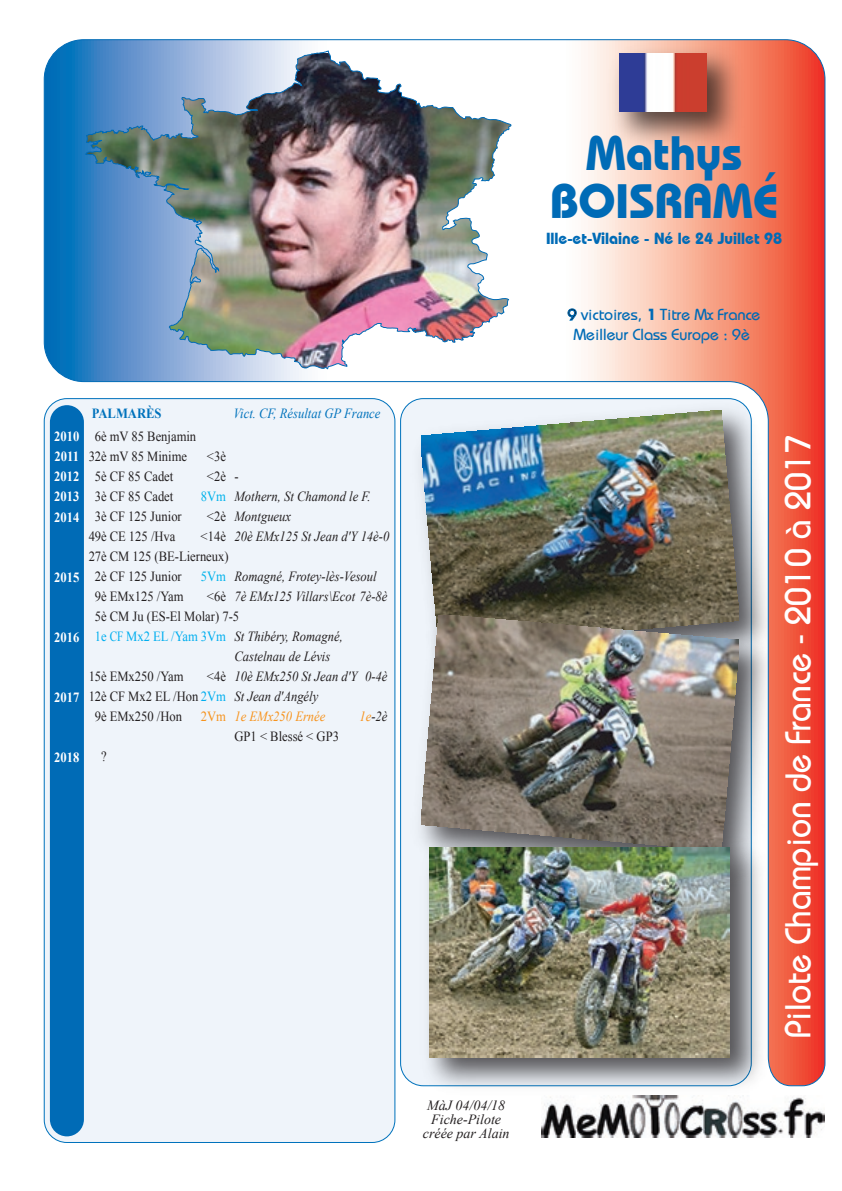
<style>
.page{position:relative;width:842px;height:1191px;background:#fff}
.page>*{position:absolute;margin:0;border:0;box-sizing:border-box;transform-origin:0 0}
.t1{font:700 48px/48px "Bauhaus IT Cby BT";color:#006bb6;text-align:center}
.t2{font:36px "Bauhaus";color:#fff;scale:.95 1}
.t3{font:16px/20px "Bauhaus";color:#006bb6;text-align:center}
.t4{font:700 16px "Bauhaus IT Cby BT";color:#006bb6}
.t5{font:14px/20px "Times New Roman";color:#231f20;scale:.9 1}
.t6{font:italic 14px "Times New Roman";color:#231f20;scale:.9 1}
.t7{font:italic 14px/14px "Times New Roman";color:#231f20;text-align:center}
.t8{font:700 14px/20px "Times New Roman";color:#fff;text-align:justify;scale:.9 1}
.t9{font:italic 14px "Times New Roman";color:#0072bc;scale:.9 1}
.t10{font:italic 14px "Times New Roman";color:#f7931d;scale:.9 1}
.t11{font:700 14px "Times New Roman";color:#0072bc;scale:.9 1}
.s1{font-style:normal;color:#00b2eb}
.s2{font-style:normal}
.s3{font-style:normal;color:#00aeef}
.s4{color:#00aeef}
.s5{font-style:italic}
.s6{color:#f7931d}
.s7{color:#000}
.s8{font-family:"Bauhaus IT Cby BT";font-weight:700}
</style>
<div class="page">
<div style="left:43px;top:418px;width:353px;height:724px;background:#eff4fa"></div>
<img style="left:416px;top:1085px;width:321px;height:2px">
<svg style="left:50px;top:1085px;width:34px;height:51px;background:#0f74ba"></svg>
<img style="left:44px;top:39px;width:781px;height:1046px">
<img style="left:601px;top:39px;width:150px;height:118px">
<img style="left:619px;top:53px;width:87px;height:58px">
<img style="left:541px;top:1095px;width:284px;height:42px">
<p class="t8" style="left:54px;top:426px;width:29px">2010<br>2011<br>2012<br>2013<br>2014</p>
<p class="t8" style="left:54px;top:566px;width:29px">2015</p>
<p class="t8" style="left:54px;top:626px;width:29px">2016</p>
<p class="t8" style="left:54px;top:686px;width:29px">2017</p>
<p class="t8" style="left:54px;top:746px;width:29px">2018</p>
<p class="t11" style="left:92px;top:404px;width:79px">PALMARÈS</p>
<p class="t9" style="left:233px;top:404px;width:165px">Vict. CF, Résultat GP France</p>
<p class="t5" style="left:89px;top:426px;width:121px;text-indent:6px">6è mV 85 Benjamin<br>32è mV 85 Minime</p>
<p class="t5" style="left:207px;top:446px;width:23px">&lt;3è</p>
<p class="t5" style="left:95px;top:466px;width:89px">5è CF 85 Cadet</p>
<p class="t5" style="left:207px;top:466px;width:37px">&lt;2è -</p>
<p class="t5" style="left:95px;top:486px;width:89px">3è CF 85 Cadet</p>
<p class="t6" style="left:201px;top:487px;width:190px"><span class="s1">8Vm</span> Mothern, St Chamond le F.</p>
<p class="t5" style="left:95px;top:506px;width:98px">3è CF 125 Junior</p>
<p class="t6" style="left:207px;top:507px;width:95px"><span class="s2">&lt;2è</span> Montgueux</p>
<p class="t5" style="left:89px;top:526px;width:98px">49è CE 125 /Hva</p>
<p class="t6" style="left:201px;top:527px;width:211px"><span class="s2">&lt;14è</span> 20è EMx125 St Jean d'Y 14è-0</p>
<p class="t5" style="left:89px;top:546px;width:157px">27è CM 125 (BE-Lierneux)</p>
<p class="t5" style="left:95px;top:566px;width:98px">2è CF 125 Junior</p>
<p class="t6" style="left:201px;top:567px;width:197px"><span class="s1">5Vm</span> Romagné, Frotey-lès-Vesoul</p>
<p class="t5" style="left:95px;top:586px;width:100px">9è EMx125 /Yam</p>
<p class="t6" style="left:207px;top:587px;width:202px"><span class="s2">&lt;6è</span> 7è EMx125 Villars\Ecot 7è-8è</p>
<p class="t5" style="left:95px;top:606px;width:162px">5è CM Ju (ES-El Molar) 7-5</p>
<p class="t6" style="left:95px;top:627px;width:277px"><span class="s3">1e CF Mx2 EL /Yam 3Vm</span> St Thibéry, Romagné,</p>
<p class="t6" style="left:234px;top:647px;width:108px">Castelnau de Lévis</p>
<p class="t5" style="left:89px;top:666px;width:107px">15è EMx250 /Yam</p>
<p class="t6" style="left:207px;top:667px;width:202px"><span class="s2">&lt;4è</span> 10è EMx250 St Jean d'Y 0-4è</p>
<p class="t5" style="left:89px;top:686px;width:257px">12è CF Mx2 EL /Hon <span class="s4">2Vm</span> <span class="s5">St Jean d'Angély</span></p>
<p class="t5" style="left:95px;top:706px;width:98px">9è EMx250 /Hon</p>
<p class="t10" style="left:201px;top:707px;width:140px"><span class="s2">2Vm</span> 1e EMx250 Ernée</p>
<p class="t6" style="left:360px;top:707px;width:33px"><span class="s6">1e</span>-2è</p>
<p class="t5" style="left:234px;top:726px;width:118px">GP1 &lt; Blessé &lt; GP3</p>
<p class="t5" style="left:101px;top:746px;width:8px">?</p>
<p class="t7" style="left:423px;top:1098px;width:88px">MàJ 04/04/18<br>Fiche-Pilote créée par Alain</p>
<h1 class="t1" style="left:550px;top:129px;width:230px">Mathys<br>BOISRAMÉ</h1>
<p class="t4" style="left:546px;top:229px;width:238px">Ille-et-Vilaine - Né le 24 Juillet 98</p>
<p class="t3" style="left:568px;top:304px;width:194px"><span class="s7">9</span> victoires, <span class="s8">1</span> Titre Mx France<br>Meilleur Class Europe : 9è</p>
<h2 class="t2" style="left:776px;top:1038px;width:637px;rotate:-90deg">Pilote Champion de France - 2010 à 2017</h2>
</div>
